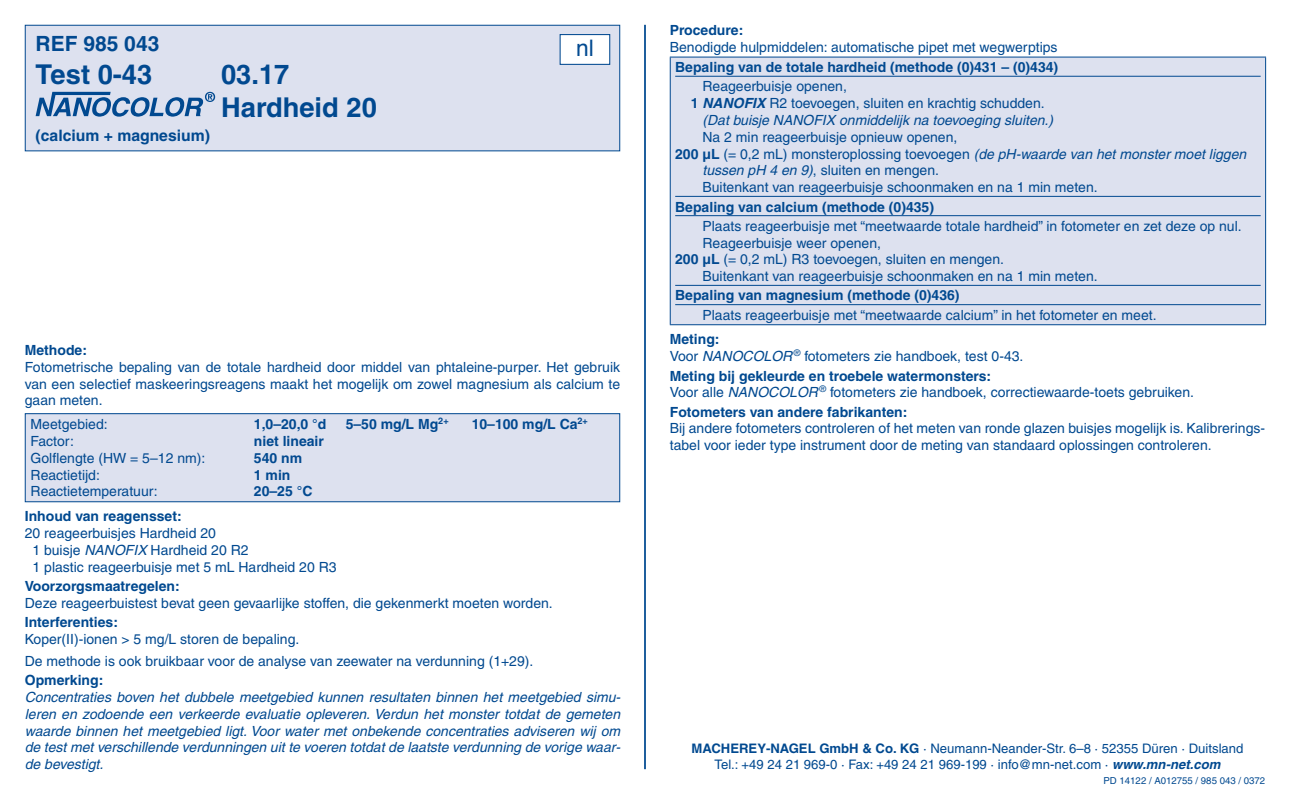
<style>
.page{position:relative;width:1290px;height:794px;background:#fff}
.page>*{position:absolute;margin:0;border:0;box-sizing:border-box;transform-origin:0 0}
.t1{font:700 27.3px/32.9px "Helvetica LT Pro";color:#014990}
.t2{font:22.75px "Helvetica";color:#014990}
.t3{font:700 21px "Helvetica LT Pro";color:#014990}
.t4{font:700 15.75px "Helvetica LT Pro";color:#014990}
.t5{font:14px/16.8px "Helvetica LT Pro";color:#014990}
.t6{font:italic 14px/16.8px "Helvetica LT Pro";color:#014990;text-align:justify}
.t7{font:700 14px "Helvetica LT Pro";color:#014990}
.t8{font:13.12px/15.8px "Helvetica LT Pro";color:#014990;text-align:center}
.t9{font:9.62px "Helvetica LT Pro";color:#014990}
.s1{font-style:italic}
.s2{font-weight:700}
.s3{font-weight:700;font-style:italic}
.s4{font-weight:700;font-style:normal}
.s5{font-style:normal}
</style>
<div class="page">
<hr style="left:644px;top:25px;width:2px;height:744px;background:#014990">
<div style="left:25px;top:25px;width:595px;height:126px;background:#dde1ef"></div>
<svg style="left:36px;top:92px;width:179px;height:25px"></svg>
<div style="left:25px;top:25px;width:595px;height:126px;border:1px solid #014990"></div>
<div style="left:560px;top:35px;width:50px;height:29px;background:#fff"></div>
<div style="left:560px;top:34px;width:50px;height:31px;border:1px solid #014990"></div>
<div style="left:25px;top:414px;width:595px;height:88px;background:#dde1ef"></div>
<div style="left:25px;top:413px;width:595px;height:89px;border:1px solid #014990"></div>
<div style="left:670px;top:57px;width:595px;height:268px;background:#dde1ef"></div>
<hr style="left:670px;top:57px;width:596px;height:1px;background:#014990">
<hr style="left:670px;top:57px;width:1px;height:267px;background:#014990">
<hr style="left:1265px;top:57px;width:1px;height:267px;background:#014990">
<hr style="left:670px;top:324px;width:596px;height:1px;background:#014990">
<hr style="left:675px;top:76px;width:585px;height:1px;background:#014990">
<hr style="left:675px;top:196px;width:585px;height:1px;background:#014990">
<hr style="left:675px;top:215px;width:585px;height:1px;background:#014990">
<hr style="left:675px;top:285px;width:585px;height:1px;background:#014990">
<hr style="left:675px;top:304px;width:585px;height:1px;background:#014990">
<h3 class="t3" style="left:36px;top:30px;width:125px">REF 985 043</h3>
<h1 class="t1" style="left:36px;top:58px;width:118px">Test 0-43</h1>
<h1 class="t1" style="left:221px;top:58px;width:157px">03.17<br>Hardheid 20</h1>
<p class="t4" style="left:36px;top:125px;width:176px">(calcium + magnesium)</p>
<h2 class="t2" style="left:576px;top:30px;width:19px">nl</h2>
<p class="t7" style="left:25px;top:341px;width:64px">Methode:</p>
<p class="t5" style="left:25px;top:358px;width:597px;text-align:justify">Fotometrische bepaling van de totale hardheid door middel van phtaleine-purper. Het gebruik van een selectief maskeeringsreagens maakt het mogelijk om zowel magnesium als calcium te gaan meten.</p>
<p class="t5" style="left:31px;top:416px;width:79px">Meetgebied:</p>
<p class="t7" style="left:254px;top:416px;width:74px">1,0–20,0 °d</p>
<p class="t7" style="left:346px;top:416px;width:104px">5–50 mg/L Mg<sup>2+</sup></p>
<p class="t7" style="left:472px;top:416px;width:118px">10–100 mg/L Ca<sup>2+</sup></p>
<p class="t5" style="left:31px;top:432px;width:45px">Factor:</p>
<p class="t7" style="left:254px;top:432px;width:72px">niet lineair</p>
<p class="t5" style="left:31px;top:449px;width:176px">Golflengte (HW = 5–12 nm):</p>
<p class="t7" style="left:254px;top:449px;width:50px">540 nm</p>
<p class="t5" style="left:31px;top:466px;width:71px">Reactietijd:</p>
<p class="t7" style="left:254px;top:466px;width:38px">1 min</p>
<p class="t5" style="left:31px;top:483px;width:129px">Reactietemperatuur:</p>
<p class="t7" style="left:254px;top:483px;width:60px">20–25 °C</p>
<p class="t7" style="left:25px;top:508px;width:158px">Inhoud van reagensset:</p>
<p class="t5" style="left:33px;top:525px;width:305px;text-indent:-8px">20 reageerbuisjes Hardheid 20<br>1 buisje <span class="s1">NANOFIX</span> Hardheid 20 R2<br>1 plastic reageerbuisje met 5 mL Hardheid 20 R3</p>
<p class="t7" style="left:25px;top:578px;width:157px">Voorzorgsmaatregelen:</p>
<p class="t5" style="left:25px;top:594px;width:529px">Deze reageerbuistest bevat geen gevaarlijke stoffen, die gekenmerkt moeten worden.</p>
<p class="t7" style="left:25px;top:614px;width:95px">Interferenties:</p>
<p class="t5" style="left:25px;top:628px;width:510px;line-height:21.7px">Koper(II)-ionen &gt; 5 mg/L storen de bepaling.<br>De methode is ook bruikbaar voor de analyse van zeewater na verdunning (1+29).</p>
<p class="t7" style="left:25px;top:671px;width:80px">Opmerking:</p>
<p class="t6" style="left:25px;top:688px;width:597px">Concentraties boven het dubbele meetgebied kunnen resultaten binnen het meetgebied simu&shy;leren en zodoende een verkeerde evaluatie opleveren. Verdun het monster totdat de gemeten waarde binnen het meetgebied ligt. Voor water met onbekende concentraties adviseren wij om de test met verschillende verdunningen uit te voeren totdat de laatste verdunning de vorige waar&shy;de bevestigt.</p>
<p class="t7" style="left:670px;top:21px;width:75px">Procedure:</p>
<p class="t5" style="left:670px;top:38px;width:389px">Benodigde hulpmiddelen: automatische pipet met wegwerptips</p>
<p class="t7" style="left:675px;top:59px;width:384px">Bepaling van de totale hardheid (methode (0)431 – (0)434)</p>
<p class="t5" style="left:702px;top:78px;width:146px">Reageerbuisje openen,</p>
<p class="t5" style="left:691px;top:95px;width:355px"><span class="s2">1</span> <span class="s3">NANOFIX</span> R2 toevoegen, sluiten en krachtig schudden.</p>
<p class="t6" style="left:702px;top:112px;width:352px">(Dat buisje NANOFIX onmiddelijk na toevoeging sluiten.)</p>
<p class="t5" style="left:702px;top:128px;width:256px">Na 2 min reageerbuisje opnieuw openen,</p>
<p class="t6" style="left:675px;top:145px;width:572px"><span class="s4">200 μL</span> <span class="s5">(= 0,2 mL) monsteroplossing toevoegen</span> (de pH-waarde van het monster moet liggen</p>
<p class="t5" style="left:702px;top:162px;width:238px"><span class="s1">tussen pH 4 en 9)</span>, sluiten en mengen.</p>
<p class="t5" style="left:702px;top:179px;width:397px">Buitenkant van reageerbuisje schoonmaken en na 1 min meten.</p>
<p class="t7" style="left:675px;top:198px;width:260px">Bepaling van calcium (methode (0)435)</p>
<p class="t5" style="left:702px;top:217px;width:541px">Plaats reageerbuisje met “meetwaarde totale hardheid” in fotometer en zet deze op nul.</p>
<p class="t5" style="left:702px;top:234px;width:180px">Reageerbuisje weer openen,</p>
<p class="t5" style="left:675px;top:251px;width:330px"><span class="s2">200 μL</span> (= 0,2 mL) R3 toevoegen, sluiten en mengen.</p>
<p class="t5" style="left:702px;top:268px;width:397px">Buitenkant van reageerbuisje schoonmaken en na 1 min meten.</p>
<p class="t7" style="left:675px;top:287px;width:286px">Bepaling van magnesium (methode (0)436)</p>
<p class="t5" style="left:702px;top:306px;width:456px">Plaats reageerbuisje met “meetwaarde calcium” in het fotometer en meet.</p>
<p class="t5" style="left:670px;top:331px;width:355px"><span class="s2">Meting:<br></span>Voor <span class="s1">NANOCOLOR</span> <sup>®</sup> fotometers zie handboek, test 0-43.</p>
<p class="t5" style="left:670px;top:367px;width:526px"><span class="s2">Meting bij gekleurde en troebele watermonsters:<br></span>Voor alle <span class="s1">NANOCOLOR</span> <sup>®</sup> fotometers zie handboek, correctiewaarde-toets gebruiken.</p>
<p class="t7" style="left:670px;top:403px;width:239px">Fotometers van andere fabrikanten:</p>
<p class="t5" style="left:670px;top:420px;width:596px">Bij andere fotometers controleren of het meten van ronde glazen buisjes mogelijk is. Kalibrerings&shy;tabel voor ieder type instrument door de meting van standaard oplossingen controleren.</p>
<p class="t8" style="left:691px;top:741px;width:553px"><span class="s2">MACHEREY-NAGEL GmbH &amp; Co. KG</span> · Neumann-Neander-Str. 6–8 · 52355 Düren · Duitsland<br>Tel.: +49 24 21 969-0 · Fax: +49 24 21 969-199 · info@mn-net.com · <span class="s3">www.mn-net.com</span></p>
<p class="t9" style="left:1103px;top:774px;width:163px">PD 14122 / A012755 / 985 043 / 0372</p>
</div>
